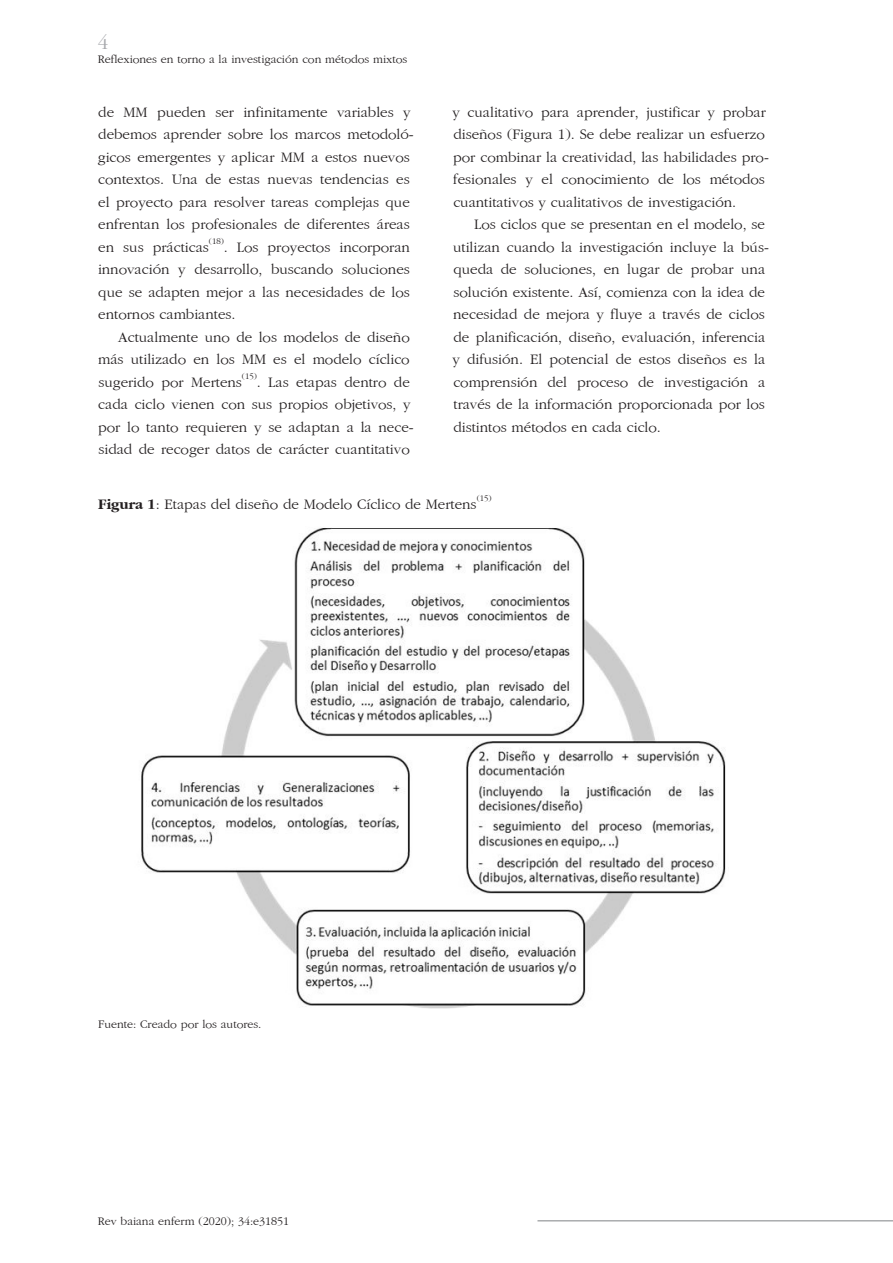
<style>
.page{position:relative;width:893px;height:1263px;background:#fff}
.page>*{position:absolute;margin:0;border:0;box-sizing:border-box;transform-origin:0 0}
.t1{font:21px "Gatineau Plain";color:#a8a9ad}
.txt{font:15px/22.5px "Gatineau Plain";color:#231f20}
.leg-tit1{font:15px "Gatineau Plain";color:#231f20}
.leg1{font:12px "Gatineau Plain";color:#231f20}
.txt-2{font:8.7px "Gatineau Plain";color:#231f20}
.leg-tit1-2{font:8.7px "Gatineau Plain";color:#231f20}
.s1{font-family:"Gatineau";font-weight:700}
</style>
<div class="page">
<hr style="left:537px;top:1220px;width:356px;height:1px;background:#808285">
<img style="left:141px;top:528px;width:585px;height:480px">
<h1 class="t1" style="left:98px;top:31px;width:12px">4</h1>
<p class="leg1" style="left:98px;top:53px;width:311px">Reflexiones en torno a la investigación con métodos mixtos</p>
<p class="txt" style="left:98px;top:101px;width:317px">de MM pueden ser infinitamente variables y debemos aprender sobre los marcos metodoló&shy;gicos emergentes y aplicar MM a estos nuevos contextos. Una de estas nuevas tendencias es el proyecto para resolver tareas complejas que enfrentan los profesionales de diferentes áreas en sus prácticas</p>
<p class="txt-2" style="left:209px;top:237px;width:17px">(18)</p>
<p class="txt" style="left:98px;top:236px;width:313px;text-align:justify;text-indent:126px">. Los proyectos incorporan innovación y desarrollo, buscando soluciones que se adapten mejor a las necesidades de los entornos cambiantes.</p>
<p class="txt" style="left:98px;top:326px;width:313px;text-align:justify;text-indent:20px">Actualmente uno de los modelos de diseño más utilizado en los MM es el modelo cíclico sugerido por Mertens</p>
<p class="txt-2" style="left:242px;top:372px;width:17px">(15)</p>
<p class="txt" style="left:98px;top:371px;width:317px;text-indent:159px">. Las etapas dentro de cada ciclo vienen con sus propios objetivos, y por lo tanto requieren y se adaptan a la nece&shy;sidad de recoger datos de carácter cuantitativo</p>
<p class="txt" style="left:452px;top:101px;width:318px">y cualitativo para aprender, justificar y probar diseños (Figura 1). Se debe realizar un esfuerzo por combinar la creatividad, las habilidades pro&shy;fesionales y el conocimiento de los métodos cuantitativos y cualitativos de investigación.</p>
<p class="txt" style="left:452px;top:214px;width:318px;text-indent:22px">Los ciclos que se presentan en el modelo, se utilizan cuando la investigación incluye la bús&shy;queda de soluciones, en lugar de probar una solución existente. Así, comienza con la idea de necesidad de mejora y fluye a través de ciclos de planificación, diseño, evaluación, inferencia y difusión. El potencial de estos diseños es la comprensión del proceso de investigación a través de la información proporcionada por los distintos métodos en cada ciclo.</p>
<p class="leg-tit1" style="left:98px;top:496px;width:380px"><span class="s1">Figura 1</span>: Etapas del diseño de Modelo Cíclico de Mertens</p>
<p class="leg-tit1-2" style="left:477px;top:494px;width:17px">(15)</p>
<p class="leg1" style="left:98px;top:1018px;width:165px">Fuente: Creado por los autores.</p>
<p class="leg1" style="left:98px;top:1214px;width:193px">Rev baiana enferm (2020); 34:e31851</p>
</div>
